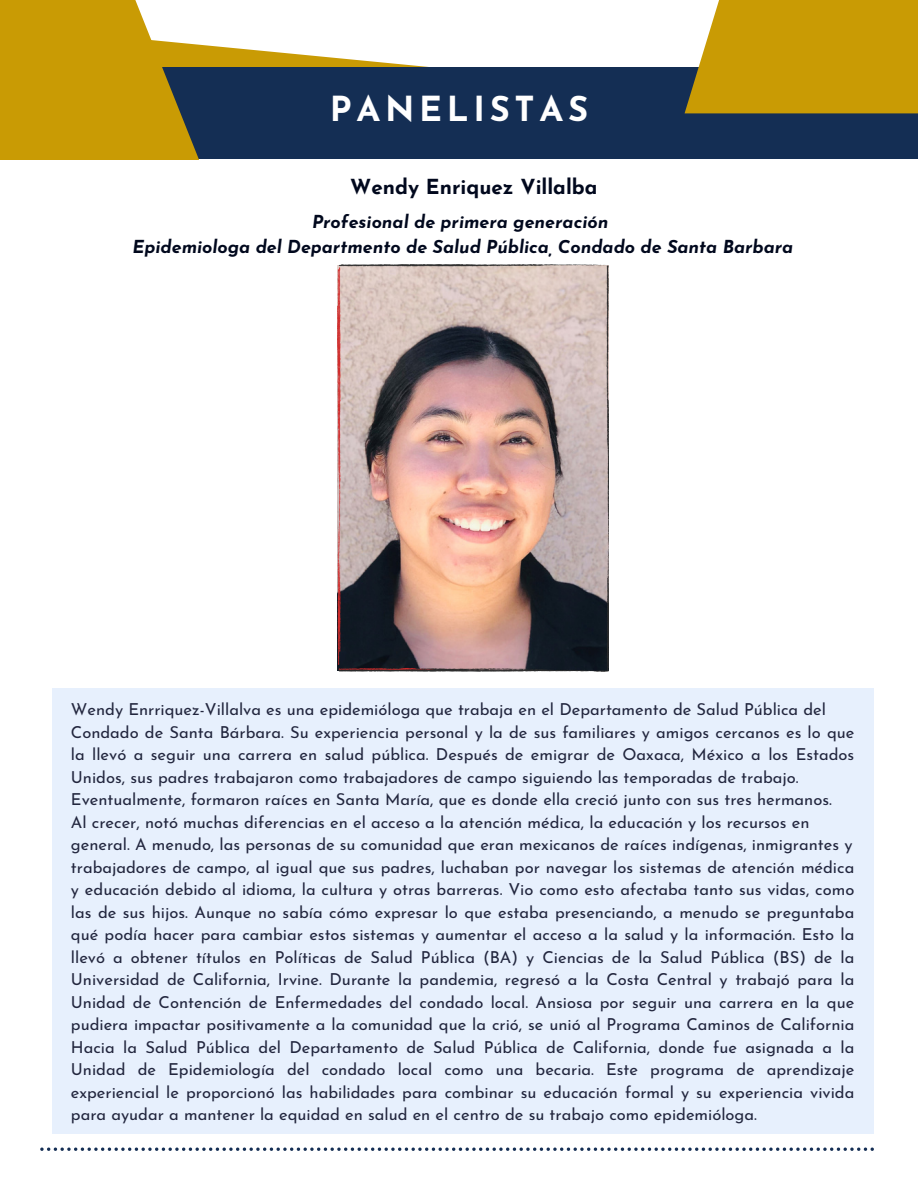
<style>
.page{position:relative;width:918px;height:1188px;background:#fff}
.page>*{position:absolute;margin:0;border:0;box-sizing:border-box;transform-origin:0 0}
.t1{font:700 34.5px "Josefin Sans";letter-spacing:.135em;color:#fff}
.t2{font:700 20.7px "Josefin Sans";color:#01081d}
.t3{font:italic 700 17.85px/24.8px "Josefin Sans";color:#01081d;text-align:center}
.t4{font:16.5px/22.5px "Josefin Sans";color:#22263e;text-align:justify}
</style>
<div class="page">
<svg style="left:199px;top:44px;width:289px;height:24px"></svg>
<div style="left:143px;top:68px;width:775px;height:91px;background:#142e54"></div>
<div style="left:685px;top:0;width:233px;height:113px;background:#c99b04"></div>
<div style="left:0;top:0;width:199px;height:160px;background:#c99b04"></div>
<div style="left:52px;top:688px;width:821px;height:446px;background:#e7f0fd"></div>
<img style="left:337px;top:264px;width:272px;height:407px">
<svg style="left:40px;top:1148px;width:834px;height:3px"></svg>
<p class="t1" style="left:330px;top:95px;width:260px">PANELISTAS</p>
<h2 class="t2" style="left:350px;top:178px;width:249px">Wendy Enriquez Villalba</h2>
<h3 class="t3" style="left:133px;top:211px;width:662px">Profesional de primera generación<br>Epidemiologa del Departmento de Salud Pública, Condado de Santa Barbara</h3>
<p class="t4" style="left:71px;top:700px;width:757px">Wendy Enrriquez-Villalva es una epidemióloga que trabaja en el Departamento de Salud Pública del</p>
<p class="t4" style="left:71px;top:723px;width:785px">Condado de Santa Bárbara. Su experiencia personal y la de sus familiares y amigos cercanos es lo que la llevó a seguir una carrera en salud pública. Después de emigrar de Oaxaca, México a los Estados Unidos, sus padres trabajaron como trabajadores de campo siguiendo las temporadas de trabajo.</p>
<p class="t4" style="left:71px;top:790px;width:763px">Eventualmente, formaron raíces en Santa María, que es donde ella creció junto con sus tres hermanos.</p>
<p class="t4" style="left:71px;top:813px;width:740px">Al crecer, notó muchas diferencias en el acceso a la atención médica, la educación y los recursos en</p>
<p class="t4" style="left:71px;top:835px;width:783px">general. A menudo, las personas de su comunidad que eran mexicanos de raíces indígenas, inmigrantes y</p>
<p class="t4" style="left:71px;top:858px;width:785px">trabajadores de campo, al igual que sus padres, luchaban por navegar los sistemas de atención médica y educación debido al idioma, la cultura y otras barreras. Vio como esto afectaba tanto sus vidas, como las de sus hijos. Aunque no sabía cómo expresar lo que estaba presenciando, a menudo se preguntaba qué podía hacer para cambiar estos sistemas y aumentar el acceso a la salud y la información. Esto la llevó a obtener títulos en Políticas de Salud Pública (BA) y Ciencias de la Salud Pública (BS) de la Universidad de California, Irvine. Durante la pandemia, regresó a la Costa Central y trabajó para la Unidad de Contención de Enfermedades del condado local. Ansiosa por seguir una carrera en la que pudiera impactar positivamente a la comunidad que la crió, se unió al Programa Caminos de California Hacia la Salud Pública del Departamento de Salud Pública de California, donde fue asignada a la Unidad de Epidemiología del condado local como una becaria. Este programa de aprendizaje experiencial le proporcionó las habilidades para combinar su educación formal y su experiencia vivida para ayudar a mantener la equidad en salud en el centro de su trabajo como epidemióloga.</p>
</div>
